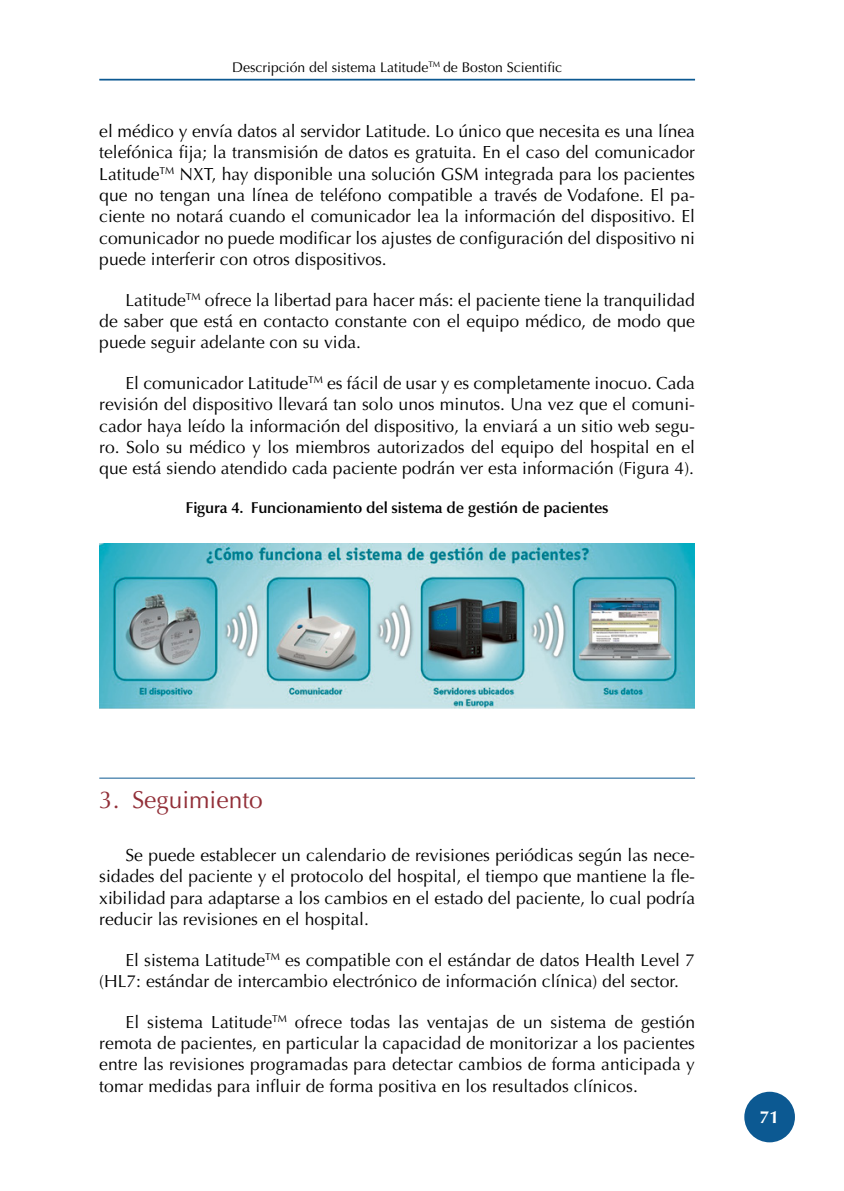
<style>
.page{position:relative;width:844px;height:1191px;background:#fff}
.page>*{position:absolute;margin:0;border:0;box-sizing:border-box;transform-origin:0 0}
.t1{font:24.5px "Optima LT Std";color:#922f38}
.t2{font:17.5px/21.3px "Optima LT Std";color:#000;text-align:justify}
.t3{font:700 17.5px "Optima LT Std";color:#fff}
.t4{font:600 15.75px "Optima LT Std";letter-spacing:-.01em;color:#000}
.t5{font:14px "Optima LT Std";color:#000}
</style>
<div class="page">
<div style="left:744px;top:1091px;width:50px;height:51px;background:#0c5992;border-radius:50%"></div>
<hr style="left:99px;top:79px;width:595px;height:2px;background:#0c5992">
<hr style="left:99px;top:778px;width:595px;height:1px;background:#0c5992">
<img style="left:99px;top:543px;width:595px;height:165px">
<p class="t5" style="left:232px;top:59px;width:331px">Descripción del sistema Latitude<sup>TM</sup> de Boston Scientific</p>
<p class="t2" style="left:99px;top:120px;width:597px">el médico y envía datos al servidor Latitude. Lo único que necesita es una línea telefónica fija; la transmisión de datos es gratuita. En el caso del comunicador Latitude<sup>TM</sup> NXT, hay disponible una solución GSM integrada para los pacientes que no tengan una línea de teléfono compatible a través de Vodafone. El pa&shy;ciente no notará cuando el comunicador lea la información del dispositivo. El comunicador no puede modificar los ajustes de configuración del dispositivo ni puede interferir con otros dispositivos.</p>
<p class="t2" style="left:99px;top:289px;width:597px;text-indent:26px">Latitude<sup>TM</sup> ofrece la libertad para hacer más: el paciente tiene la tranquilidad de saber que está en contacto constante con el equipo médico, de modo que puede seguir adelante con su vida.</p>
<p class="t2" style="left:99px;top:372px;width:597px;text-indent:26px">El comunicador Latitude<sup>TM</sup> es fácil de usar y es completamente inocuo. Cada revisión del dispositivo llevará tan solo unos minutos. Una vez que el comuni&shy;cador haya leído la información del dispositivo, la enviará a un sitio web segu&shy;ro. Solo su médico y los miembros autorizados del equipo del hospital en el que está siendo atendido cada paciente podrán ver esta información (Figura 4).</p>
<p class="t4" style="left:185px;top:499px;width:424px">Figura 4. Funcionamiento del sistema de gestión de pacientes</p>
<h1 class="t1" style="left:99px;top:785px;width:165px">3. Seguimiento</h1>
<p class="t2" style="left:99px;top:844px;width:597px;text-indent:26px">Se puede establecer un calendario de revisiones periódicas según las nece&shy;sidades del paciente y el protocolo del hospital, el tiempo que mantiene la fle&shy;xibilidad para adaptarse a los cambios en el estado del paciente, lo cual podría reducir las revisiones en el hospital.</p>
<p class="t2" style="left:99px;top:949px;width:597px;text-indent:26px">El sistema Latitude<sup>TM</sup> es compatible con el estándar de datos Health Level 7 (HL7: estándar de intercambio electrónico de información clínica) del sector.</p>
<p class="t2" style="left:99px;top:1011px;width:597px;text-indent:26px">El sistema Latitude<sup>TM</sup> ofrece todas las ventajas de un sistema de gestión remota de pacientes, en particular la capacidad de monitorizar a los pacientes entre las revisiones programadas para detectar cambios de forma anticipada y tomar medidas para influir de forma positiva en los resultados clínicos.</p>
<p class="t3" style="left:759px;top:1107px;width:21px">71</p>
</div>
